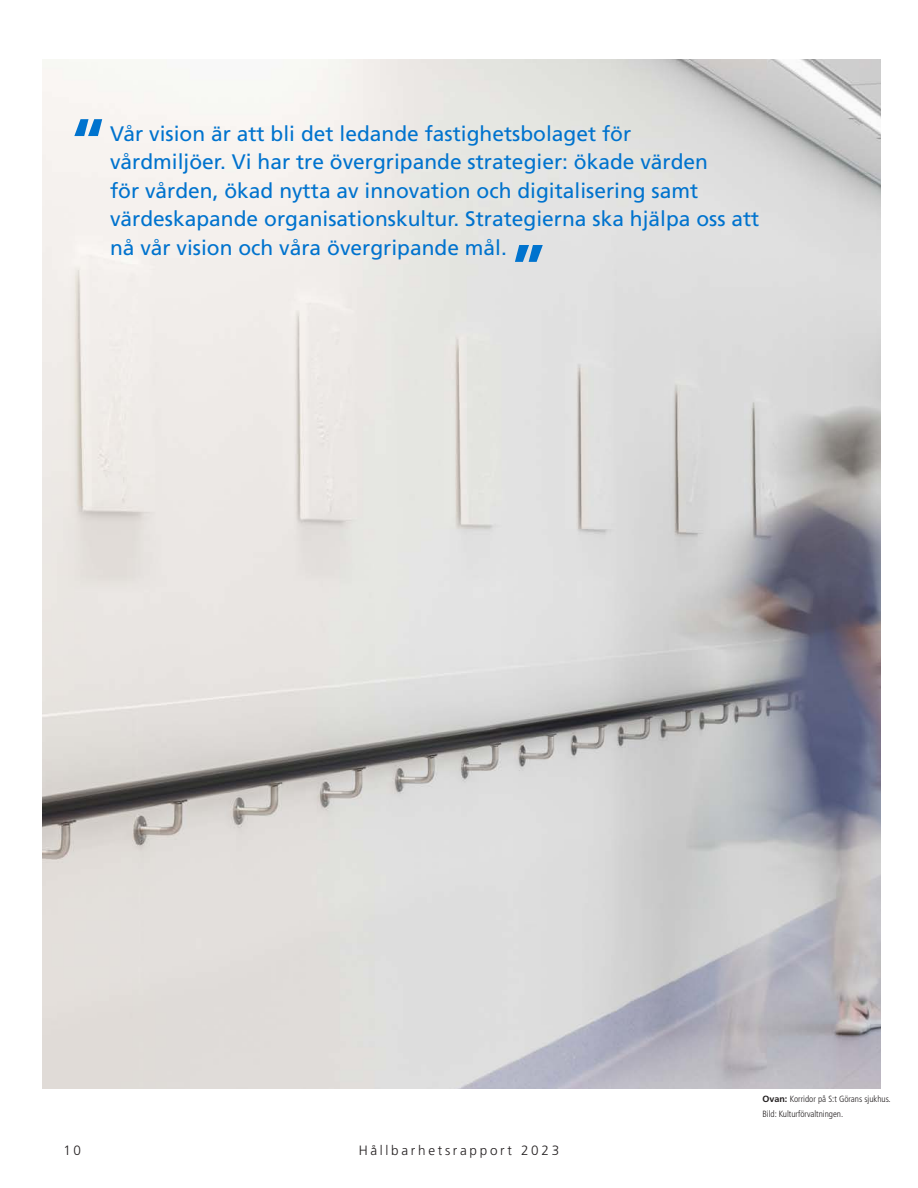
<style>
.page{position:relative;width:918px;height:1188px;background:#fff}
.page>*{position:absolute;margin:0;border:0;box-sizing:border-box;transform-origin:0 0}
.Body_Text_-_For_Excerpt{font:700 67.5px "Frutiger LT Std";color:#0073ce}
.Body_Text_-_For_Excerpt-2{font:21px/28.5px "Frutiger LT Std";color:#0073ce}
.t1{font:300 13.5px "Frutiger LT Std";letter-spacing:.2em;color:#231f20}
.Caption_Text{font:300 condensed 9px "Frutiger LT Std";color:#231f20}
.s1{font-weight:700;font-stretch:normal}
</style>
<div class="page">
<img style="left:43px;top:60px;width:838px;height:1029px">
<p class="Body_Text_-_For_Excerpt" style="left:105px;top:152px;width:34px;rotate:-180deg">”</p>
<p class="Body_Text_-_For_Excerpt-2" style="left:110px;top:119px;width:651px">Vår vision är att bli det ledande fastighetsbolaget för<br>vårdmiljöer. Vi har tre övergripande strategier: ökade värden<br>för vården, ökad nytta av innovation och digitalisering samt värdeskapande organisationskultur. Strategierna ska hjälpa oss att nå vår vision och våra övergripande mål.</p>
<p class="Body_Text_-_For_Excerpt" style="left:513px;top:229px;width:34px">”</p>
<p class="Caption_Text" style="left:762px;top:1094px;width:130px"><span class="s1">Ovan:</span> Korridor på S:t Görans sjukhus.</p>
<p class="Caption_Text" style="left:762px;top:1109px;width:82px">Bild: Kulturförvaltningen.</p>
<p class="t1" style="left:63px;top:1142px;width:19px">10</p>
<p class="t1" style="left:359px;top:1142px;width:202px">Hållbarhetsrapport 2023</p>
</div>
